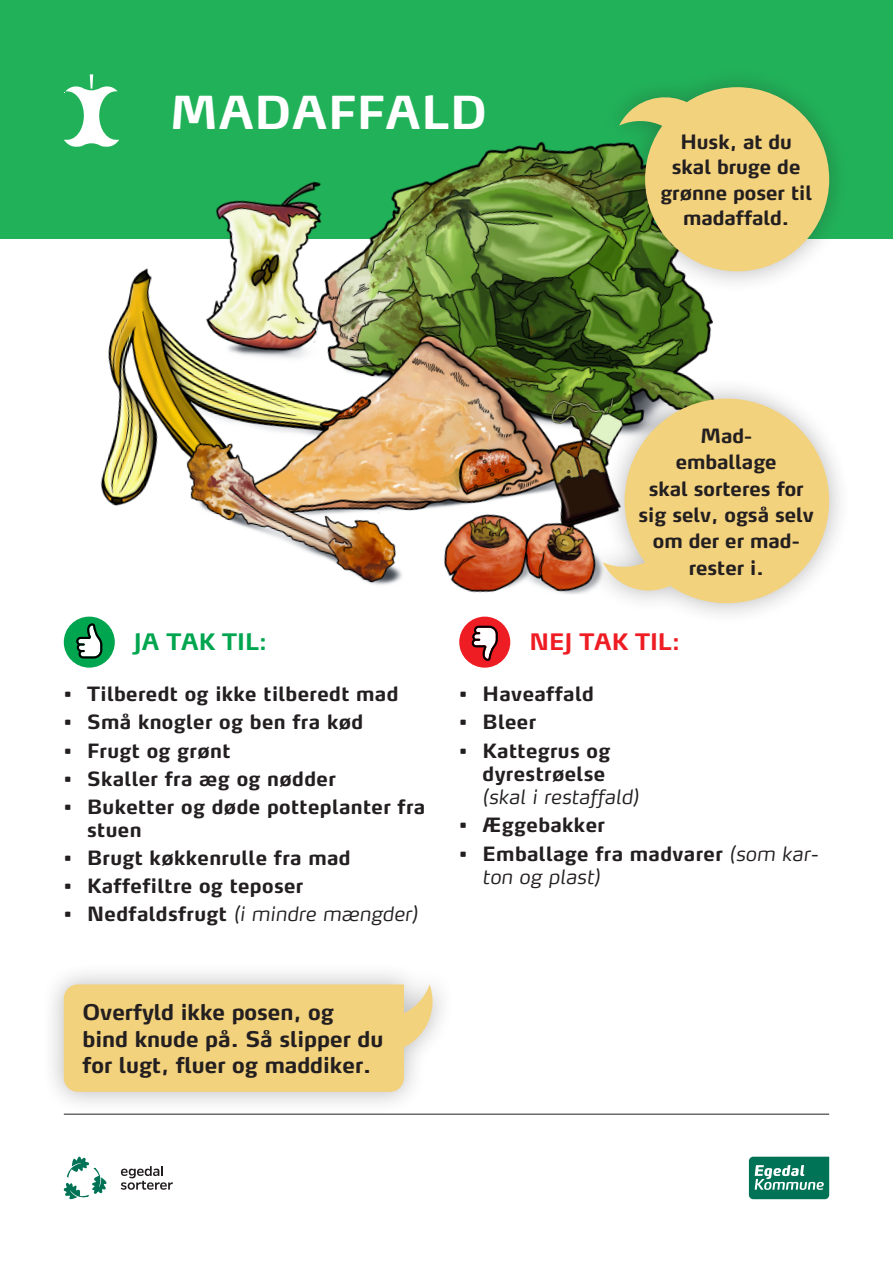
<style>
.page{position:relative;width:893px;height:1263px;background:#fff}
.page>*{position:absolute;margin:0;border:0;box-sizing:border-box;transform-origin:0 0}
.Fragmentrubrik{font:700 45px "Max";letter-spacing:.02em;color:#fff}
.NEJ_tak{font:700 22.5px "Max";color:#ee1d23}
.JA_tak{font:700 22.5px "Max";color:#00a54f}
.Bobbel_bold{font:700 21.45px/26.4px "Max";color:#231f20}
.Bobbel_bold-2{font:700 19.5px/23.4px "Max";letter-spacing:.02em;color:#231f20}
.Bobbel_bold-3{font:700 19.5px/26.4px "Max";color:#231f20;text-align:center}
.t1{font:italic 300 19.5px "Max";letter-spacing:.02em;color:#231f20}
.s1{font-weight:700;font-style:normal}
.s2{font-weight:300;font-style:italic}
</style>
<div class="page">
<svg style="left:749px;top:1157px;width:80px;height:42px;background:#2c8a72"></svg>
<hr style="left:64px;top:1114px;width:765px;height:1px;background:#231f20">
<svg style="left:121px;top:1166px;width:52px;height:24px"></svg>
<svg style="left:64px;top:1157px;width:42px;height:42px"></svg>
<div style="left:0;top:0;width:893px;height:238px;background:#21b259"></div>
<div style="left:64px;top:617px;width:51px;height:51px;background:#00a54f;border-radius:50%"></div>
<svg style="left:76px;top:623px;width:26px;height:35px"></svg>
<div style="left:459px;top:617px;width:51px;height:51px;background:#ee1d23;border-radius:50%"></div>
<svg style="left:472px;top:626px;width:26px;height:35px"></svg>
<img style="left:73px;top:142px;width:640px;height:452px">
<div style="left:583px;top:376px;width:269px;height:250px;background:#231f20;opacity:.3"></div>
<div style="left:625px;top:399px;width:204px;height:204px;background:#f3d27d;border-radius:50%"></div>
<svg style="left:603px;top:561px;width:68px;height:34px"></svg>
<div style="left:599px;top:65px;width:253px;height:229px;background:#231f20;opacity:.3"></div>
<div style="left:645px;top:87px;width:184px;height:184px;background:#f3d27d;border-radius:50%"></div>
<svg style="left:619px;top:93px;width:69px;height:33px"></svg>
<div style="left:41px;top:962px;width:414px;height:152px;background:#231f20;opacity:.3"></div>
<svg style="left:64px;top:984px;width:369px;height:108px;background:#f2d383"></svg>
<svg style="left:64px;top:74px;width:55px;height:73px"></svg>
<p class="Fragmentrubrik" style="left:170px;top:84px;width:318px">MADAFFALD</p>
<p class="Bobbel_bold-3" style="left:660px;top:129px;width:153px;line-height:25.5px">Husk, at du skal bruge de grønne poser til madaffald.</p>
<p class="Bobbel_bold-3" style="left:639px;top:422px;width:177px">Mad-<br>emballage<br>skal sorteres for sig selv, også selv om der er mad&shy;rester i.</p>
<p class="JA_tak" style="left:134px;top:627px;width:135px">JA TAK TIL:</p>
<p class="Bobbel_bold-2" style="left:64px;top:682px;width:336px">• Tilberedt og ikke tilberedt mad</p>
<p class="Bobbel_bold-2" style="left:64px;top:710px;width:301px">• Små knogler og ben fra kød</p>
<p class="Bobbel_bold-2" style="left:64px;top:738px;width:168px">• Frugt og grønt</p>
<p class="Bobbel_bold-2" style="left:64px;top:767px;width:274px">• Skaller fra æg og nødder</p>
<p class="Bobbel_bold-2" style="left:87px;top:795px;width:340px;text-indent:-23px">• Buketter og døde potteplanter fra stuen</p>
<p class="Bobbel_bold-2" style="left:64px;top:846px;width:288px">• Brugt køkkenrulle fra mad</p>
<p class="Bobbel_bold-2" style="left:64px;top:874px;width:241px">• Kaffefiltre og teposer</p>
<p class="t1" style="left:64px;top:902px;width:355px"><span class="s1">• Nedfaldsfrugt</span> (i mindre mængder)</p>
<p class="Bobbel_bold" style="left:82px;top:999px;width:302px">Overfyld ikke posen, og bind knude på. Så slipper du for lugt, fluer og maddiker.</p>
<p class="NEJ_tak" style="left:529px;top:627px;width:152px">NEJ TAK TIL:</p>
<p class="Bobbel_bold-2" style="left:459px;top:682px;width:136px">• Haveaffald</p>
<p class="Bobbel_bold-2" style="left:459px;top:710px;width:78px">• Bleer</p>
<p class="Bobbel_bold-2" style="left:483px;top:738px;width:157px;text-indent:-23px">• Kattegrus og dyrestrøelse <span class="s2">(skal i restaffald)</span></p>
<p class="Bobbel_bold-2" style="left:459px;top:813px;width:147px">• Æggebakker</p>
<p class="Bobbel_bold-2" style="left:483px;top:841px;width:337px;text-indent:-23px">• Emballage fra madvarer <span class="s2">(som kar&shy;ton og plast)</span></p>
</div>
